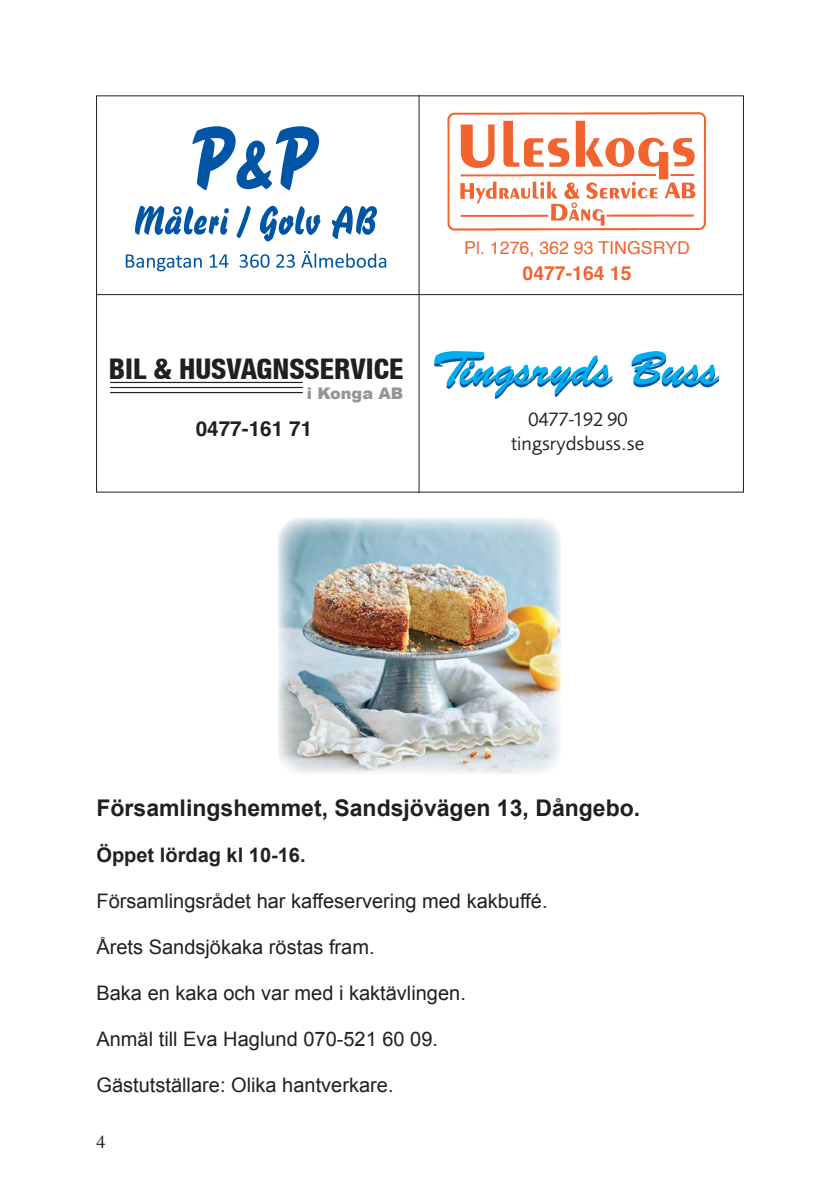
<style>
.page{position:relative;width:840px;height:1191px;background:#fff}
.page>*{position:absolute;margin:0;border:0;box-sizing:border-box;transform-origin:0 0}
.t1{font:800 condensed 28.4px "Helvetica Neue LT";color:#231f20}
.t2{font:700 23px "Arial";color:#231f20}
.t3{font:700 20.8px "Helvetica";color:#231f20}
.t4{font:20px "Arial";color:#231f20}
.t5{font:20px/24px "Foundry Sans";color:#231f20;text-align:center}
.t6{font:700 20px "Arial";color:#231f20}
.t7{font:700 19.4px "Helvetica";color:#f2642f}
.t8{font:18px "Times";color:#231f20}
.t9{font:17.8px "Helvetica";color:#f2642f}
.t10{font:900 16px "Arial";color:#939598}
</style>
<div class="page">
<hr style="left:418px;top:95px;width:1px;height:398px;background:#231f20">
<hr style="left:96px;top:294px;width:646px;height:1px;background:#231f20">
<img style="left:447px;top:112px;width:260px;height:119px">
<hr style="left:110px;top:382px;width:192px;height:1px;background:#231f20">
<hr style="left:110px;top:387px;width:192px;height:1px;background:#231f20">
<hr style="left:110px;top:392px;width:192px;height:1px;background:#231f20">
<svg style="left:192px;top:126px;width:127px;height:64px"></svg>
<svg style="left:135px;top:206px;width:94px;height:29px"></svg>
<svg style="left:236px;top:206px;width:14px;height:32px"></svg>
<svg style="left:260px;top:206px;width:60px;height:35px"></svg>
<svg style="left:332px;top:206px;width:45px;height:33px"></svg>
<svg style="left:126px;top:251px;width:260px;height:20px"></svg>
<svg style="left:434px;top:351px;width:178px;height:48px"></svg>
<svg style="left:631px;top:351px;width:88px;height:37px"></svg>
<img style="left:278px;top:518px;width:283px;height:256px">
<h1 class="t1" style="left:109px;top:351px;width:296px">BIL &amp; HUSVAGNSSERVICE</h1>
<p class="t10" style="left:306px;top:381px;width:98px">i Konga AB</p>
<p class="t3" style="left:195px;top:416px;width:118px">0477-161 71</p>
<p class="t9" style="left:464px;top:234px;width:227px">Pl. 1276, 362 93 TINGSRYD</p>
<p class="t7" style="left:522px;top:261px;width:110px">0477-164 15</p>
<p class="t5" style="left:511px;top:408px;width:134px">0477-192 90 tingsrydsbuss.se</p>
<p class="t2" style="left:96px;top:792px;width:545px">Församlingshemmet, Sandsjövägen 13, Dångebo.</p>
<p class="t6" style="left:96px;top:841px;width:210px">Öppet lördag kl 10-16.</p>
<p class="t4" style="left:96px;top:888px;width:452px">Församlingsrådet har kaffeservering med kakbuffé.</p>
<p class="t4" style="left:96px;top:934px;width:279px">Årets Sandsjökaka röstas fram.</p>
<p class="t4" style="left:96px;top:980px;width:371px">Baka en kaka och var med i kaktävlingen.</p>
<p class="t4" style="left:96px;top:1026px;width:343px">Anmäl till Eva Haglund 070-521 60 09.</p>
<p class="t4" style="left:96px;top:1072px;width:298px">Gästutställare: Olika hantverkare.</p>
<p class="t8" style="left:96px;top:1124px;width:10px">4</p>
</div>
